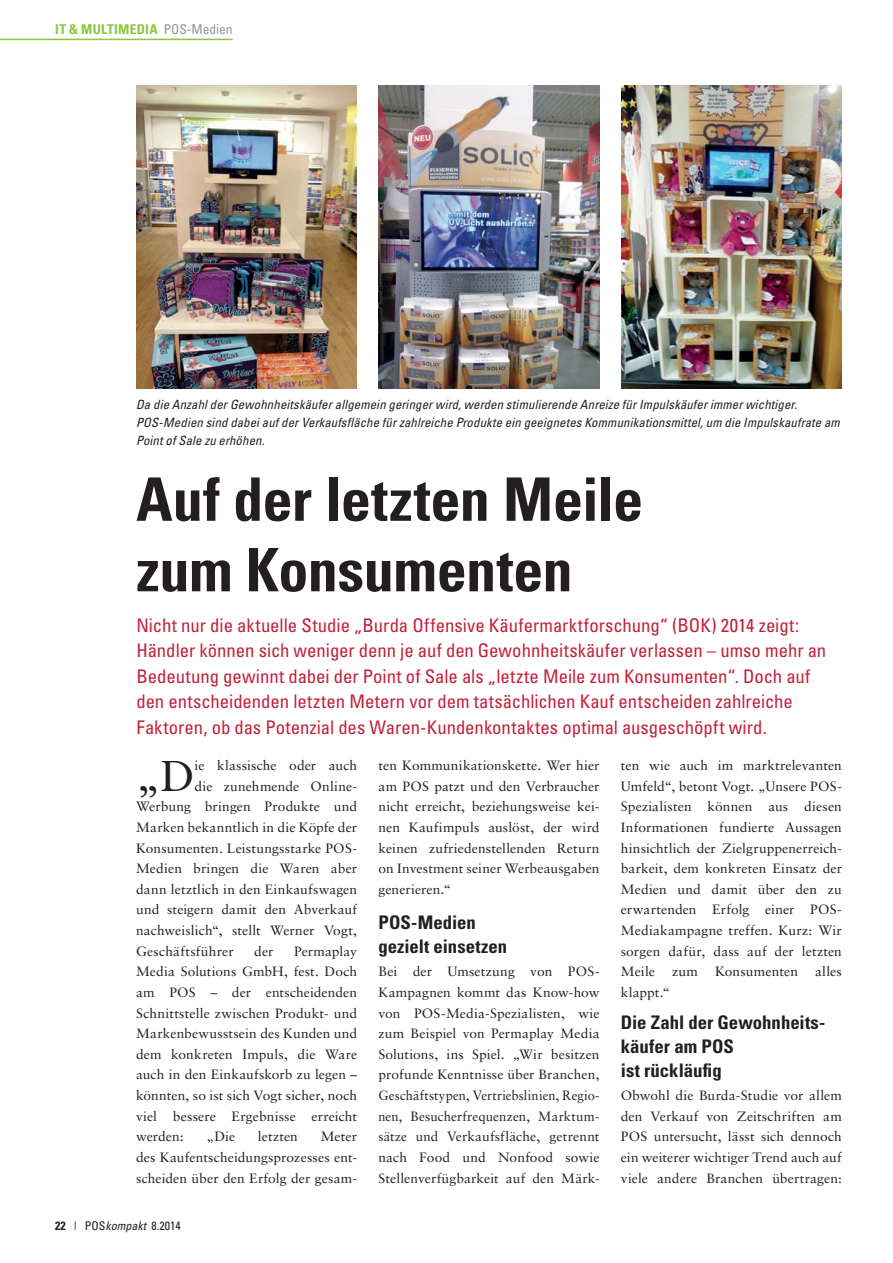
<style>
.page{position:relative;width:893px;height:1263px;background:#fff}
.page>*{position:absolute;margin:0;border:0;box-sizing:border-box;transform-origin:0 0}
.t1{font:700 condensed 60px/70.5px "Univers";letter-spacing:-.005em;color:#231f20}
.t2{font:43.05px "Sabon LT Std";color:#231f20}
.t3{font:condensed 18.75px/25.5px "Univers";color:#c3203a}
.t4{font:700 condensed 18.75px/24px "Univers";color:#231f20}
.t5{font:13.5px/20.7px "Sabon LT Std";letter-spacing:.01em;color:#231f20;text-align:justify}
.t6{font:700 condensed 13.5px "Univers";letter-spacing:.02em;color:#8cc63f}
.t7{font:italic condensed 12.75px/18px "Univers";letter-spacing:.01em;color:#231f20}
.t8{font:condensed 12px "Univers";color:#231f20}
.s1{font-weight:400;color:#939598}
.s2{font-weight:700}
.s3{font-style:italic}
</style>
<div class="page">
<hr style="left:0;top:39px;width:233px;height:1px;background:#8cc63f">
<img style="left:621px;top:85px;width:221px;height:304px">
<img style="left:378px;top:85px;width:222px;height:304px">
<img style="left:136px;top:85px;width:221px;height:304px">
<p class="t6" style="left:55px;top:25px;width:179px">IT &amp; MULTIMEDIA <span class="s1">POS-Medien</span></p>
<p class="t7" style="left:136px;top:396px;width:705px">Da die Anzahl der Gewohnheitskäufer allgemein geringer wird, werden stimulierende Anreize für Impulskäufer immer wichtiger.<br>POS-Medien sind dabei auf der Verkaufsfläche für zahlreiche Produkte ein geeignetes Kommunikationsmittel, um die Impulskaufrate am<br>Point of Sale zu erhöhen.</p>
<h1 class="t1" style="left:136px;top:470px;width:509px">Auf der letzten Meile zum Konsumenten</h1>
<p class="t3" style="left:136px;top:614px;width:691px">Nicht nur die aktuelle Studie „Burda Offensive Käufermarktforschung“ (BOK) 2014 zeigt:<br>Händler können sich weniger denn je auf den Gewohnheitskäufer verlassen – umso mehr an Bedeutung gewinnt dabei der Point of Sale als „letzte Meile zum Konsumenten“. Doch auf den entscheidenden letzten Metern vor dem tatsächlichen Kauf entscheiden zahlreiche Faktoren, ob das Potenzial des Waren-Kundenkontaktes optimal ausgeschöpft wird.</p>
<h2 class="t2" style="left:136px;top:755px;width:60px">„D</h2>
<p class="t5" style="left:195px;top:756px;width:164px">ie klassische oder auch</p>
<p class="t5" style="left:621px;top:756px;width:223px">ten wie auch im marktrelevanten Umfeld“, betont Vogt. „Unsere POS-Spezialisten können aus diesen Informationen fundierte Aussagen hinsichtlich der Zielgruppenerreich&shy;barkeit, dem konkreten Einsatz der Medien und damit über den zu erwartenden Erfolg einer POS-Mediakampagne treffen. Kurz: Wir sorgen dafür, dass auf der letzten Meile</p>
<p class="t5" style="left:378px;top:756px;width:223px">ten Kommunikationskette. Wer hier am POS patzt und den Verbraucher nicht erreicht, beziehungsweise kei&shy;nen Kaufimpuls auslöst, der wird keinen zufriedenstellenden Return on Investment seiner Werbeausgaben generieren.“</p>
<h3 class="t4" style="left:378px;top:913px;width:130px">POS-Medien gezielt einsetzen</h3>
<p class="t5" style="left:378px;top:962px;width:223px">Bei der Umsetzung von POS-Kampagnen kommt das Know-how von POS-Media-Spezialisten, wie zum Beispiel von Permaplay Media Solutions, ins Spiel. „Wir besitzen profunde Kenntnisse über Branchen, Geschäftstypen, Vertriebslinien, Regio&shy;nen, Besucherfrequenzen, Marktum&shy;sätze und Verkaufsfläche, getrennt nach Food und Nonfood sowie Stellenverfügbarkeit auf den Märk-</p>
<p class="t5" style="left:195px;top:776px;width:164px">die zunehmende Online-</p>
<p class="t5" style="left:136px;top:797px;width:223px">Werbung bringen Produkte und</p>
<p class="t5" style="left:136px;top:818px;width:223px">Marken bekanntlich in die Köpfe der</p>
<p class="t5" style="left:136px;top:838px;width:223px">Konsumenten. Leistungsstarke POS-</p>
<p class="t5" style="left:136px;top:859px;width:223px">Medien bringen die Waren aber</p>
<p class="t5" style="left:136px;top:879px;width:223px">dann letztlich in den Einkaufswagen</p>
<p class="t5" style="left:136px;top:900px;width:223px">und steigern damit den Abverkauf</p>
<p class="t5" style="left:136px;top:921px;width:223px">nachweislich“, stellt Werner Vogt,</p>
<p class="t5" style="left:136px;top:941px;width:99px">Geschäftsführer</p>
<p class="t5" style="left:254px;top:941px;width:21px">der</p>
<p class="t5" style="left:136px;top:941px;width:223px;text-indent:158px">Permaplay Media Solutions GmbH, fest. Doch am POS – der entscheidenden Schnittstelle zwischen Produkt- und Markenbewusstsein des Kunden und dem konkreten Impuls, die Ware auch in den Einkaufskorb zu legen – könnten, so ist sich Vogt sicher, noch viel bessere Ergebnisse erreicht werden:</p>
<p class="t5" style="left:672px;top:962px;width:27px">zum</p>
<p class="t5" style="left:715px;top:962px;width:84px">Konsumenten</p>
<p class="t5" style="left:815px;top:962px;width:28px">alles</p>
<p class="t5" style="left:621px;top:983px;width:51px">klappt.“</p>
<h3 class="t4" style="left:621px;top:1013px;width:206px">Die Zahl der Gewohnheits&shy;käufer am POS<br>ist rückläufig</h3>
<p class="t5" style="left:621px;top:1086px;width:223px">Obwohl die Burda-Studie vor allem den Verkauf von Zeitschriften am POS untersucht, lässt sich dennoch ein weiterer wichtiger Trend auch auf viele andere Branchen übertragen:</p>
<p class="t5" style="left:207px;top:1127px;width:30px">„Die</p>
<p class="t5" style="left:258px;top:1127px;width:42px">letzten</p>
<p class="t5" style="left:136px;top:1127px;width:223px;text-indent:185px">Meter des Kaufentscheidungsprozesses ent&shy;scheiden über den Erfolg der gesam-</p>
<p class="t8" style="left:55px;top:1221px;width:127px"><span class="s2">22</span> | POS<span class="s3">kompakt</span> 8.2014</p>
</div>
